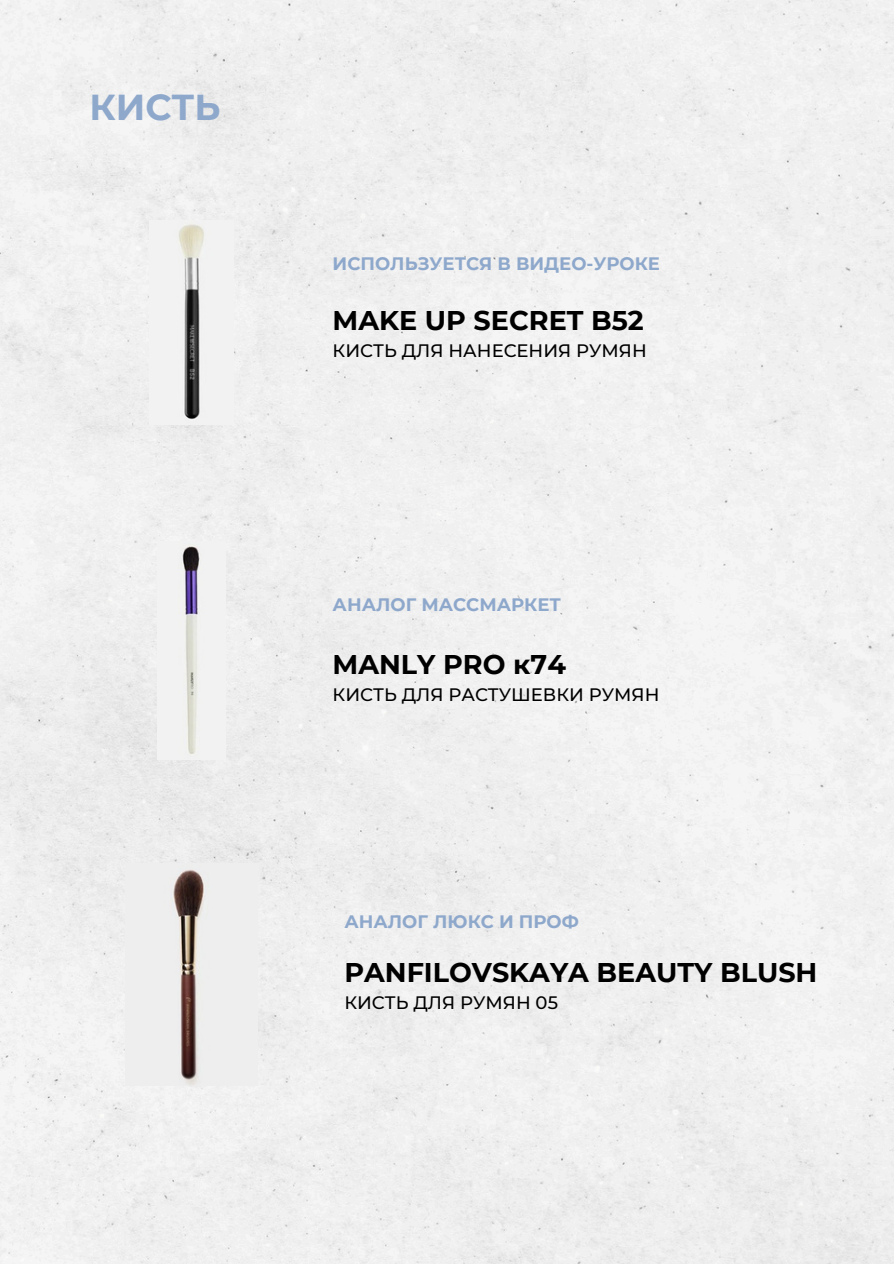
<style>
.page{position:relative;width:894px;height:1264px;background:#fff}
.page>*{position:absolute;margin:0;border:0;box-sizing:border-box;transform-origin:0 0}
.t1{font:700 36px "Montserrat";color:#8ea8cc}
.t2{font:700 27px "Montserrat";color:#000}
.t3{font:500 18px "Montserrat";color:#000}
.t4{font:700 18px "Montserrat";color:#8ea8cc}
</style>
<div class="page">
<div style="left:0;top:0;width:893px;height:1263px;background:#f0f0f0"></div>
<img style="left:149px;top:220px;width:85px;height:205px">
<img style="left:157px;top:541px;width:69px;height:218px">
<img style="left:126px;top:863px;width:131px;height:222px">
<h3 class="t1" style="left:89px;top:85px;width:133px">КИСТЬ</h3>
<h2 class="t4" style="left:332px;top:253px;width:329px">ИСПОЛЬЗУЕТСЯ В ВИДЕО-УРОКЕ</h2>
<p class="t2" style="left:332px;top:304px;width:312px">MAKE UP SECRET B52</p>
<p class="t3" style="left:332px;top:339px;width:315px">КИСТЬ ДЛЯ НАНЕСЕНИЯ РУМЯН</p>
<p class="t4" style="left:332px;top:594px;width:230px">АНАЛОГ МАССМАРКЕТ</p>
<p class="t2" style="left:332px;top:647px;width:235px">MANLY PRO к74</p>
<h3 class="t3" style="left:332px;top:683px;width:328px">КИСТЬ ДЛЯ РАСТУШЕВКИ РУМЯН</h3>
<h3 class="t4" style="left:344px;top:910px;width:236px">АНАЛОГ ЛЮКС И ПРОФ</h3>
<p class="t2" style="left:344px;top:955px;width:474px">PANFILOVSKAYA BEAUTY BLUSH</p>
<p class="t3" style="left:344px;top:991px;width:215px">КИСТЬ ДЛЯ РУМЯН 05</p>
</div>
